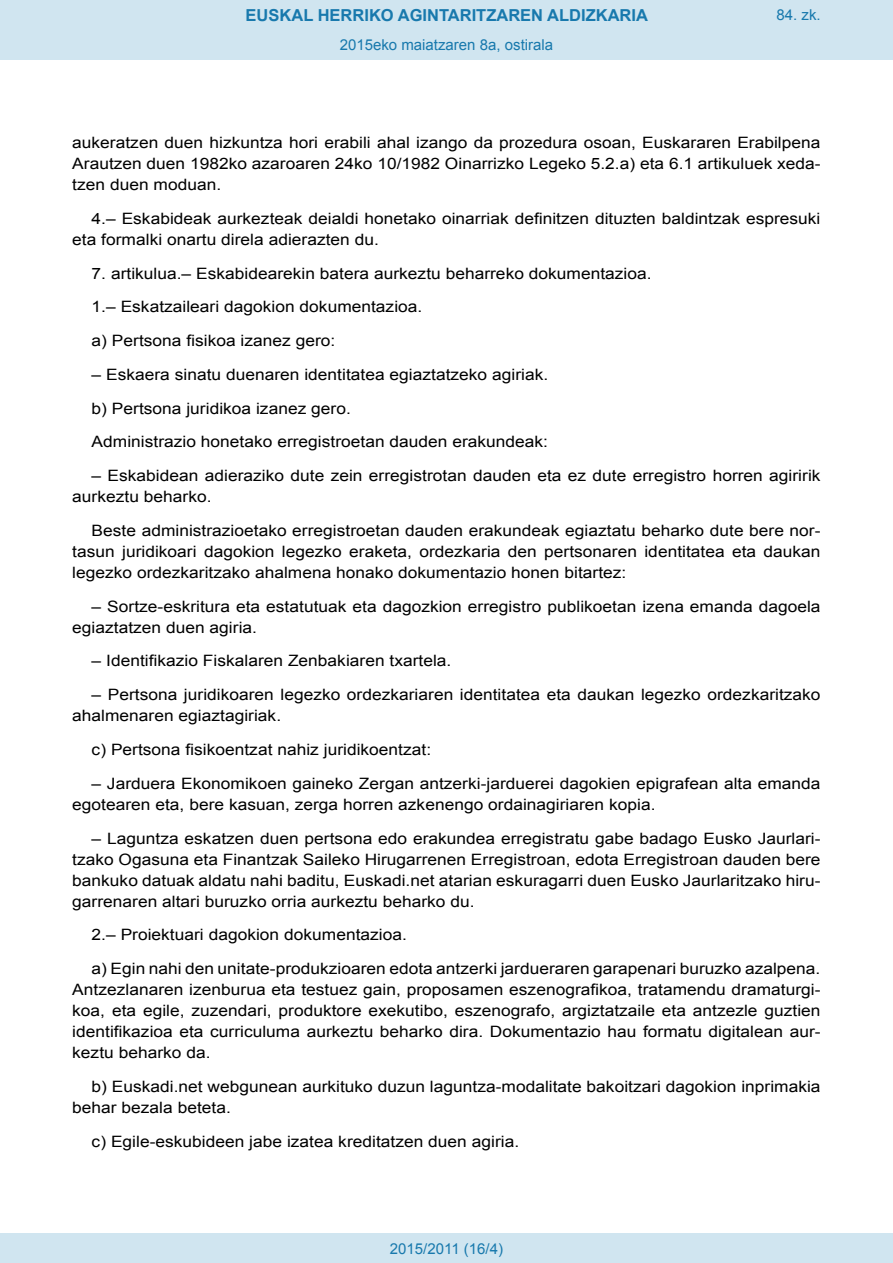
<style>
.page{position:relative;width:893px;height:1263px;background:#fff}
.page>*{position:absolute;margin:0;border:0;box-sizing:border-box;transform-origin:0 0}
.t1{font:700 16.5px "Arial";color:#1879ad}
.BOPVDetalle{font:15.6px/21px "Arial";color:#000;scale:1.11 1}
.Paginacion_Centro{font:15px "Arial";color:#1879ad}
</style>
<div class="page">
<div style="left:0;top:0;width:893px;height:60px;background:#d0e5f0"></div>
<div style="left:0;top:1233px;width:893px;height:30px;background:#d0e5f0"></div>
<p class="t1" style="left:246px;top:4px;width:404px">EUSKAL HERRIKO AGINTARITZAREN ALDIZKARIA</p>
<p class="Paginacion_Centro" style="left:340px;top:35px;width:215px">2015eko maiatzaren 8a, ostirala</p>
<p class="Paginacion_Centro" style="left:776px;top:5px;width:46px">84. zk.</p>
<p class="BOPVDetalle" style="left:72px;top:132px;width:676px;text-align:justify">aukeratzen duen hizkuntza hori erabili ahal izango da prozedura osoan, Euskararen Erabilpena Arautzen duen 1982ko azaroaren 24ko 10/1982 Oinarrizko Legeko 5.2.a) eta 6.1 artikuluek xeda&shy;tzen duen moduan.</p>
<p class="BOPVDetalle" style="left:72px;top:208px;width:676px;text-indent:19px">4.– Eskabideak aurkezteak deialdi honetako oinarriak definitzen dituzten baldintzak espresuki eta formalki onartu direla adierazten du.</p>
<p class="BOPVDetalle" style="left:92px;top:263px;width:506px">7. artikulua.– Eskabidearekin batera aurkeztu beharreko dokumentazioa.</p>
<p class="BOPVDetalle" style="left:92px;top:297px;width:299px">1.– Eskatzaileari dagokion dokumentazioa.</p>
<p class="BOPVDetalle" style="left:92px;top:330px;width:221px">a) Pertsona fisikoa izanez gero:</p>
<p class="BOPVDetalle" style="left:92px;top:364px;width:413px">– Eskaera sinatu duenaren identitatea egiaztatzeko agiriak.</p>
<p class="BOPVDetalle" style="left:92px;top:398px;width:235px">b) Pertsona juridikoa izanez gero.</p>
<p class="BOPVDetalle" style="left:92px;top:432px;width:413px">Administrazio honetako erregistroetan dauden erakundeak:</p>
<p class="BOPVDetalle" style="left:72px;top:465px;width:676px;text-indent:19px">– Eskabidean adieraziko dute zein erregistrotan dauden eta ez dute erregistro horren agiririk aurkeztu beharko.</p>
<p class="BOPVDetalle" style="left:72px;top:520px;width:676px;text-align:justify;text-indent:19px">Beste administrazioetako erregistroetan dauden erakundeak egiaztatu beharko dute bere nor&shy;tasun juridikoari dagokion legezko eraketa, ordezkaria den pertsonaren identitatea eta daukan legezko ordezkaritzako ahalmena honako dokumentazio honen bitartez:</p>
<p class="BOPVDetalle" style="left:72px;top:596px;width:676px;text-indent:19px">– Sortze-eskritura eta estatutuak eta dagozkion erregistro publikoetan izena emanda dagoela egiaztatzen duen agiria.</p>
<p class="BOPVDetalle" style="left:92px;top:651px;width:326px">– Identifikazio Fiskalaren Zenbakiaren txartela.</p>
<p class="BOPVDetalle" style="left:72px;top:684px;width:676px;text-indent:19px">– Pertsona juridikoaren legezko ordezkariaren identitatea eta daukan legezko ordezkaritzako ahalmenaren egiaztagiriak.</p>
<p class="BOPVDetalle" style="left:92px;top:739px;width:307px">c) Pertsona fisikoentzat nahiz juridikoentzat:</p>
<p class="BOPVDetalle" style="left:72px;top:773px;width:676px;text-indent:19px">– Jarduera Ekonomikoen gaineko Zergan antzerki-jarduerei dagokien epigrafean alta emanda egotearen eta, bere kasuan, zerga horren azkenengo ordainagiriaren kopia.</p>
<p class="BOPVDetalle" style="left:72px;top:828px;width:676px;text-align:justify;text-indent:19px">– Laguntza eskatzen duen pertsona edo erakundea erregistratu gabe badago Eusko Jaurlari&shy;tzako Ogasuna eta Finantzak Saileko Hirugarrenen Erregistroan, edota Erregistroan dauden bere bankuko datuak aldatu nahi baditu, Euskadi.net atarian eskuragarri duen Eusko Jaurlaritzako hiru&shy;garrenaren altari buruzko orria aurkeztu beharko du.</p>
<p class="BOPVDetalle" style="left:92px;top:924px;width:286px">2.– Proiektuari dagokion dokumentazioa.</p>
<p class="BOPVDetalle" style="left:72px;top:958px;width:676px;text-align:justify;text-indent:19px">a) Egin nahi den unitate-produkzioaren edota antzerki jardueraren garapenari buruzko azalpena.<br>Antzezlanaren izenburua eta testuez gain, proposamen eszenografikoa, tratamendu dramaturgi&shy;koa, eta egile, zuzendari, produktore exekutibo, eszenografo, argiztatzaile eta antzezle guztien identifikazioa eta curriculuma aurkeztu beharko dira. Dokumentazio hau formatu digitalean aur&shy;keztu beharko da.</p>
<p class="BOPVDetalle" style="left:72px;top:1076px;width:676px;text-indent:19px">b) Euskadi.net webgunean aurkituko duzun laguntza-modalitate bakoitzari dagokion inprimakia behar bezala beteta.</p>
<p class="BOPVDetalle" style="left:92px;top:1131px;width:387px">c) Egile-eskubideen jabe izatea kreditatzen duen agiria.</p>
<p class="Paginacion_Centro" style="left:390px;top:1238px;width:115px">2015/2011 (16/4)</p>
</div>
